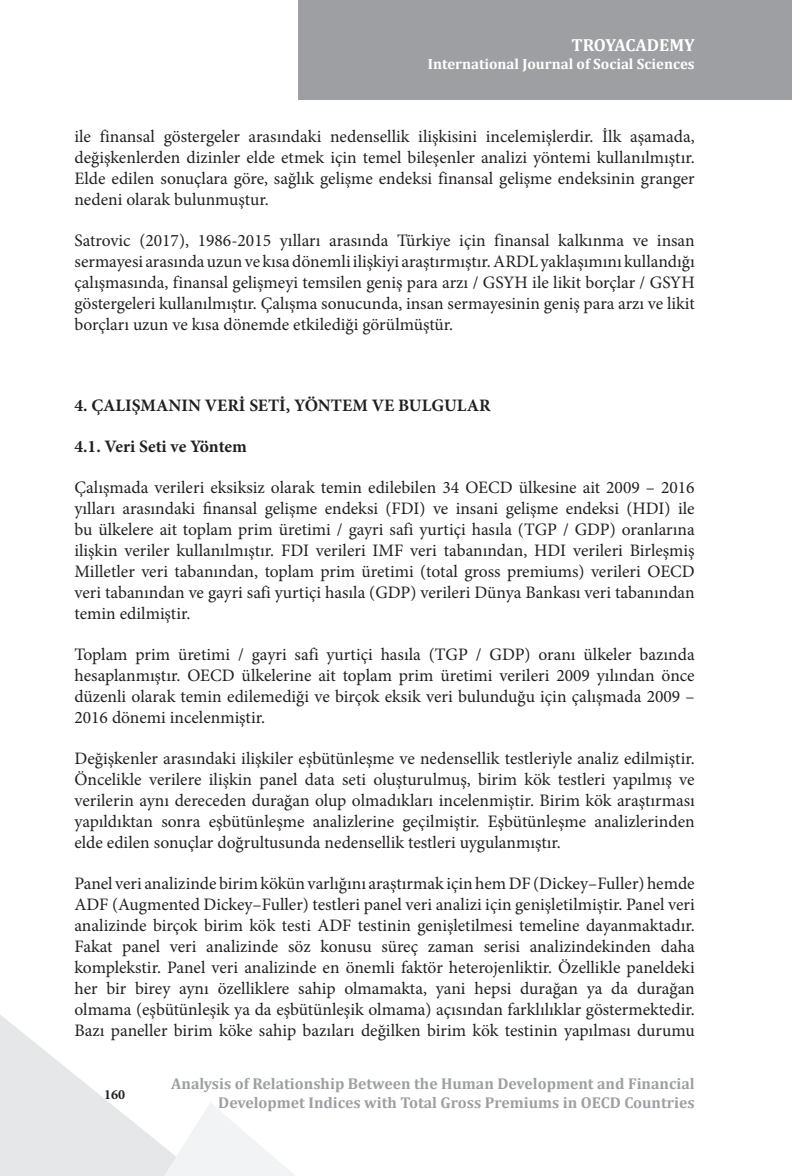
<style>
.page{position:relative;width:794px;height:1176px;background:#fff}
.page>*{position:absolute;margin:0;border:0;box-sizing:border-box;transform-origin:0 0}
.t1{font:17.5px/21px "Minion Pro";color:#231f20;text-align:justify}
.t2{font:700 17.5px "Minion Pro";color:#231f20}
.t3{font:700 17.5px "Cambria";color:#fff}
.t4{font:700 15.75px/18.9px "Cambria";color:#9d9fa2;text-align:right}
.t5{font:700 14.88px "Cambria";color:#fff}
.t6{font:700 14px "Minion Pro";color:#231f20}
</style>
<div class="page">
<svg style="left:0;top:1015px;width:155px;height:161px;fill:#e6e7e9"></svg>
<svg style="left:155px;top:1103px;width:140px;height:73px"></svg>
<div style="left:298px;top:0;width:493px;height:99px;background:#9d9fa2"></div>
<p class="t3" style="left:571px;top:32px;width:125px">TROYACADEMY</p>
<p class="t5" style="left:428px;top:53px;width:268px">International Journal of Social Sciences</p>
<p class="t1" style="left:74px;top:126px;width:622px">ile finansal göstergeler arasındaki nedensellik ilişkisini incelemişlerdir. İlk aşamada, değişkenlerden dizinler elde etmek için temel bileşenler analizi yöntemi kullanılmıştır.<br>Elde edilen sonuçlara göre, sağlık gelişme endeksi finansal gelişme endeksinin granger nedeni olarak bulunmuştur.</p>
<p class="t1" style="left:74px;top:230px;width:622px">Satrovic (2017), 1986-2015 yılları arasında Türkiye için finansal kalkınma ve insan sermayesi arasında uzun ve kısa dönemli ilişkiyi araştırmıştır. ARDL yaklaşımını kullandığı çalışmasında, finansal gelişmeyi temsilen geniş para arzı / GSYH ile likit borçlar / GSYH göstergeleri kullanılmıştır. Çalışma sonucunda, insan sermayesinin geniş para arzı ve likit borçları uzun ve kısa dönemde etkilediği görülmüştür.</p>
<p class="t2" style="left:74px;top:393px;width:418px">4. ÇALIŞMANIN VERİ SETİ, YÖNTEM VE BULGULAR</p>
<p class="t2" style="left:74px;top:434px;width:174px">4.1. Veri Seti ve Yöntem</p>
<p class="t1" style="left:74px;top:477px;width:622px">Çalışmada verileri eksiksiz olarak temin edilebilen 34 OECD ülkesine ait 2009 – 2016 yılları arasındaki finansal gelişme endeksi (FDI) ve insani gelişme endeksi (HDI) ile bu ülkelere ait toplam prim üretimi / gayri safi yurtiçi hasıla (TGP / GDP) oranlarına ilişkin veriler kullanılmıştır. FDI verileri IMF veri tabanından, HDI verileri Birleşmiş Milletler veri tabanından, toplam prim üretimi (total gross premiums) verileri OECD veri tabanından ve gayri safi yurtiçi hasıla (GDP) verileri Dünya Bankası veri tabanından temin edilmiştir.</p>
<p class="t1" style="left:74px;top:644px;width:622px">Toplam prim üretimi / gayri safi yurtiçi hasıla (TGP / GDP) oranı ülkeler bazında hesaplanmıştır. OECD ülkelerine ait toplam prim üretimi verileri 2009 yılından önce düzenli olarak temin edilemediği ve birçok eksik veri bulunduğu için çalışmada 2009 – 2016 dönemi incelenmiştir.</p>
<p class="t1" style="left:74px;top:748px;width:622px">Değişkenler arasındaki ilişkiler eşbütünleşme ve nedensellik testleriyle analiz edilmiştir.<br>Öncelikle verilere ilişkin panel data seti oluşturulmuş, birim kök testleri yapılmış ve verilerin aynı dereceden durağan olup olmadıkları incelenmiştir. Birim kök araştırması yapıldıktan sonra eşbütünleşme analizlerine geçilmiştir. Eşbütünleşme analizlerinden elde edilen sonuçlar doğrultusunda nedensellik testleri uygulanmıştır.</p>
<p class="t1" style="left:74px;top:872px;width:622px">Panel veri analizinde birim kökün varlığını araştırmak için hem DF (Dickey–Fuller) hemde ADF (Augmented Dickey–Fuller) testleri panel veri analizi için genişletilmiştir. Panel veri analizinde birçok birim kök testi ADF testinin genişletilmesi temeline dayanmaktadır.<br>Fakat panel veri analizinde söz konusu süreç zaman serisi analizindekinden daha komplekstir. Panel veri analizinde en önemli faktör heterojenliktir. Özellikle paneldeki her bir birey aynı özelliklere sahip olmamakta, yani hepsi durağan ya da durağan olmama (eşbütünleşik ya da eşbütünleşik olmama) açısından farklılıklar göstermektedir.<br>Bazı paneller birim köke sahip bazıları değilken birim kök testinin yapılması durumu</p>
<p class="t4" style="left:171px;top:1073px;width:525px">Analysis of Relationship Between the Human Development and Financial<br>Developmet Indices with Total Gross Premiums in OECD Countries</p>
<p class="t6" style="left:104px;top:1085px;width:22px">160</p>
</div>
